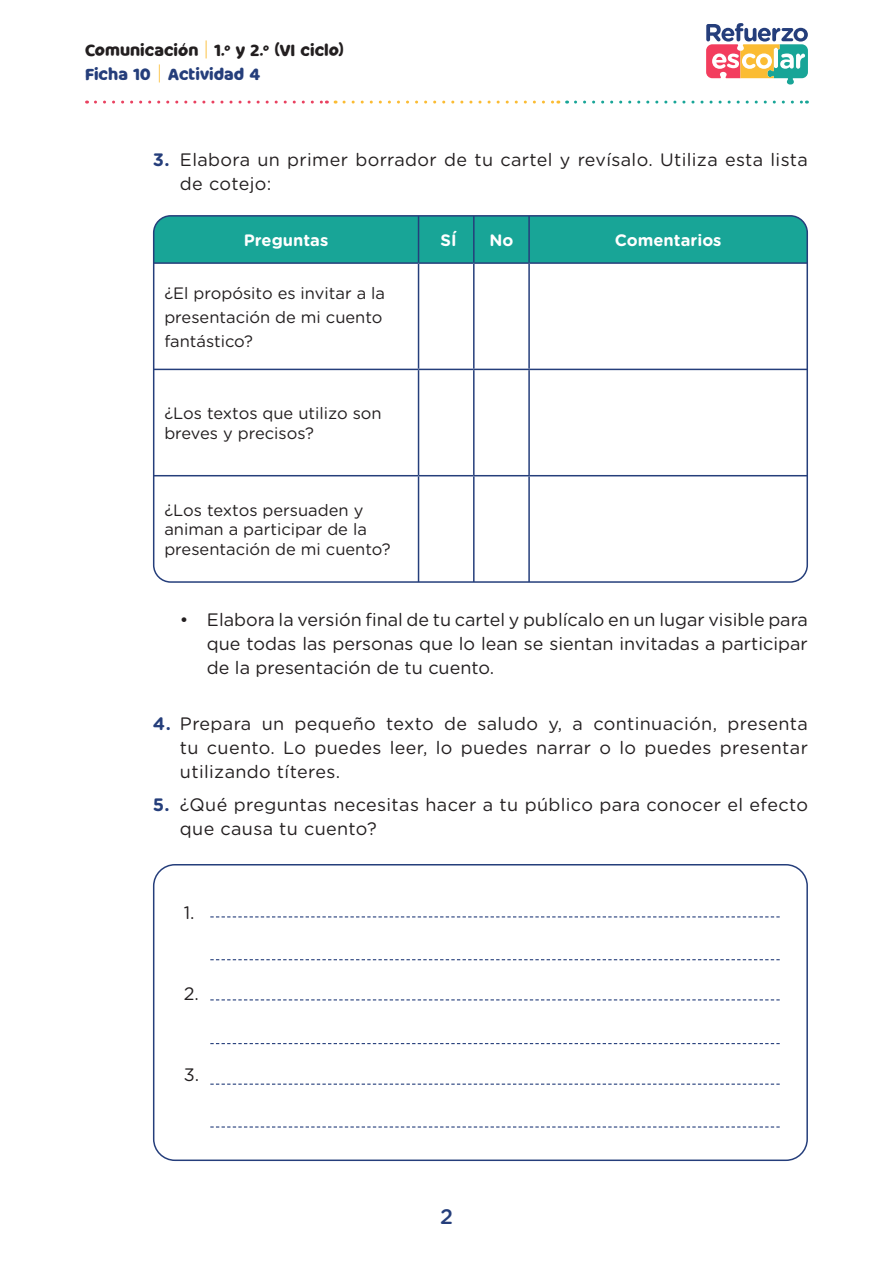
<style>
.page{position:relative;width:893px;height:1263px;background:#fff}
.page>*{position:absolute;margin:0;border:0;box-sizing:border-box;transform-origin:0 0}
.t1{font:500 21px "Gotham Rounded";color:#253e7b}
.Cuerpo_de_texto_RE{font:18px/24px "Gotham Rounded";letter-spacing:.02em;color:#231f20}
.t2{font:16.5px/19.8px "Gotham Rounded";color:#231f20}
.t3{font:16.5px/23.4px "Milky Nice Clean";color:#231f20}
.t4{font:700 16.5px "Gotham Rounded";color:#fff}
.s1{font-family:"Gotham Rounded";font-weight:300;font-size:19.5px;color:#fbbc33}
.s2{color:#253e7b}
.s3{font-weight:700;color:#253e7b}
</style>
<div class="page">
<svg style="left:706px;top:23px;width:102px;height:62px"></svg>
<svg style="left:95px;top:101px;width:232px;height:3px"></svg>
<svg style="left:344px;top:101px;width:215px;height:3px"></svg>
<svg style="left:575px;top:101px;width:232px;height:3px"></svg>
<div style="left:154px;top:218px;width:374px;height:44px;background:#18a597"></div>
<div style="left:529px;top:216px;width:278px;height:47px;background:#18a597"></div>
<hr style="left:418px;top:216px;width:1px;height:46px;background:#253e7b">
<hr style="left:473px;top:216px;width:2px;height:46px;background:#253e7b">
<hr style="left:528px;top:216px;width:2px;height:46px;background:#253e7b">
<hr style="left:418px;top:264px;width:1px;height:105px;background:#253e7b">
<hr style="left:473px;top:264px;width:2px;height:105px;background:#253e7b">
<hr style="left:528px;top:264px;width:2px;height:105px;background:#253e7b">
<hr style="left:418px;top:370px;width:1px;height:105px;background:#253e7b">
<hr style="left:473px;top:370px;width:2px;height:105px;background:#253e7b">
<hr style="left:528px;top:370px;width:2px;height:105px;background:#253e7b">
<hr style="left:418px;top:476px;width:1px;height:106px;background:#253e7b">
<hr style="left:473px;top:476px;width:2px;height:106px;background:#253e7b">
<hr style="left:528px;top:476px;width:2px;height:106px;background:#253e7b">
<hr style="left:154px;top:369px;width:264px;height:1px;background:#253e7b">
<hr style="left:418px;top:369px;width:56px;height:1px;background:#253e7b">
<hr style="left:474px;top:369px;width:55px;height:1px;background:#253e7b">
<hr style="left:529px;top:369px;width:278px;height:1px;background:#253e7b">
<hr style="left:154px;top:475px;width:264px;height:1px;background:#253e7b">
<hr style="left:418px;top:475px;width:56px;height:1px;background:#253e7b">
<hr style="left:474px;top:475px;width:55px;height:1px;background:#253e7b">
<hr style="left:529px;top:475px;width:278px;height:1px;background:#253e7b">
<hr style="left:154px;top:262px;width:264px;height:2px;background:#253e7b">
<hr style="left:418px;top:262px;width:56px;height:2px;background:#253e7b">
<hr style="left:474px;top:262px;width:55px;height:2px;background:#253e7b">
<hr style="left:529px;top:262px;width:278px;height:2px;background:#253e7b">
<div style="left:153px;top:215px;width:655px;height:368px;border:2px solid #253e7b;border-radius:17px"></div>
<div style="left:153px;top:864px;width:655px;height:297px;border:2px solid #253e7b;border-radius:21px"></div>
<svg style="left:210px;top:916px;width:570px;height:1px"></svg>
<svg style="left:210px;top:959px;width:570px;height:1px"></svg>
<svg style="left:210px;top:999px;width:570px;height:1px"></svg>
<svg style="left:210px;top:1043px;width:570px;height:1px"></svg>
<svg style="left:210px;top:1083px;width:570px;height:2px"></svg>
<svg style="left:210px;top:1126px;width:570px;height:1px"></svg>
<p class="t3" style="left:85px;top:39px;width:260px">Comunicación <span class="s1">|</span> 1.<sup>o</sup> y 2.<sup>o</sup> (VI ciclo)<br><span class="s2">Ficha 10</span> <span class="s1">|</span> <span class="s2">Actividad 4</span></p>
<p class="Cuerpo_de_texto_RE" style="left:180px;top:147px;width:629px;text-indent:-27px"><span class="s3">3.</span> Elabora un primer borrador de tu cartel y revísalo. Utiliza esta lista de cotejo:</p>
<p class="t4" style="left:244px;top:228px;width:86px">Preguntas</p>
<p class="t4" style="left:441px;top:228px;width:18px">SÍ</p>
<p class="t4" style="left:489px;top:228px;width:25px">No</p>
<p class="t4" style="left:615px;top:228px;width:108px">Comentarios</p>
<p class="t2" style="left:164px;top:280px;width:222px;line-height:24px">¿El propósito es invitar a la presentación de mi cuento fantástico?</p>
<p class="t2" style="left:164px;top:403px;width:219px">¿Los textos que utilizo son breves y precisos?</p>
<p class="t2" style="left:164px;top:499px;width:228px">¿Los textos persuaden y animan a participar de la presentación de mi cuento?</p>
<p class="Cuerpo_de_texto_RE" style="left:207px;top:607px;width:602px;text-align:justify;text-indent:-27px">• Elabora la versión final de tu cartel y publícalo en un lugar visible para que todas las personas que lo lean se sientan invitadas a participar de la presentación de tu cuento.</p>
<p class="Cuerpo_de_texto_RE" style="left:180px;top:711px;width:629px;text-align:justify;text-indent:-27px"><span class="s3">4.</span> Prepara un pequeño texto de saludo y, a continuación, presenta tu cuento. Lo puedes leer, lo puedes narrar o lo puedes presentar utilizando títeres.</p>
<p class="Cuerpo_de_texto_RE" style="left:180px;top:792px;width:630px;text-indent:-27px"><span class="s3">5.</span> ¿Qué preguntas necesitas hacer a tu público para conocer el efecto que causa tu cuento?</p>
<p class="Cuerpo_de_texto_RE" style="left:184px;top:900px;width:12px">1.</p>
<p class="Cuerpo_de_texto_RE" style="left:184px;top:981px;width:17px">2.</p>
<p class="Cuerpo_de_texto_RE" style="left:184px;top:1062px;width:17px">3.</p>
<p class="t1" style="left:440px;top:1202px;width:14px">2</p>
</div>
